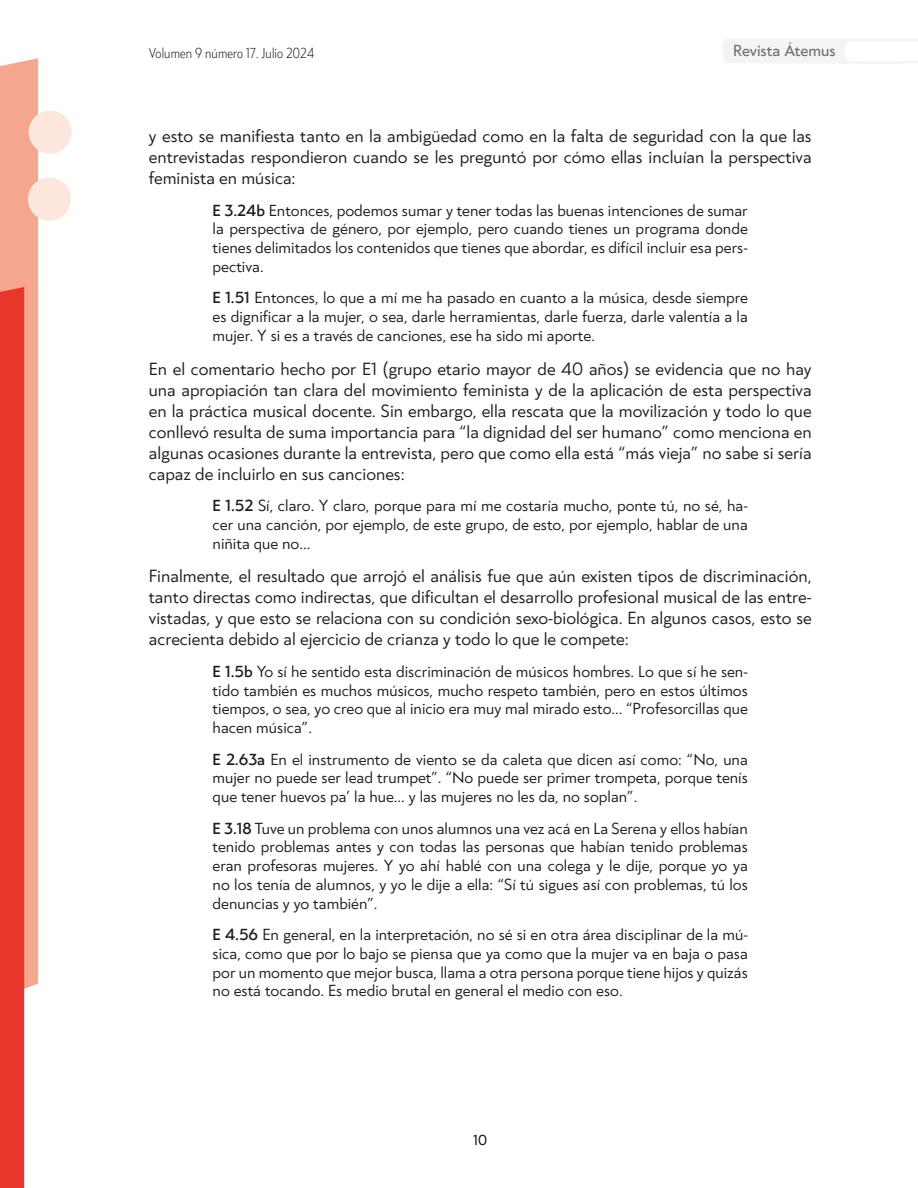
<style>
.page{position:relative;width:918px;height:1188px;background:#fff}
.page>*{position:absolute;margin:0;border:0;box-sizing:border-box;transform-origin:0 0}
.t1{font:16.5px/21px "Klein";color:#1d1d1b;text-align:justify}
.t2{font:15px/18.8px "Klein";color:#1d1d1b;text-align:justify}
.t3{font:15px "Klein";color:#70706f}
.t4{font:300 13.5px "Klein Condensed";letter-spacing:.01em;color:#1d1d1b}
.t5{font:13.5px "Klein";color:#1d1d1b}
.s1{font-weight:500}
</style>
<div class="page">
<svg style="left:723px;top:39px;width:195px;height:24px"></svg>
<svg style="left:0;top:58px;width:72px;height:1130px"></svg>
<p class="t4" style="left:149px;top:43px;width:167px">Volumen 9 número 17. Julio 2024</p>
<p class="t3" style="left:733px;top:39px;width:104px">Revista Átemus</p>
<p class="t1" style="left:149px;top:125px;width:664px">y esto se manifiesta tanto en la ambigüedad como en la falta de seguridad con la que las entrevistadas respondieron cuando se les preguntó por cómo ellas incluían la perspectiva feminista en música:</p>
<p class="t2" style="left:213px;top:200px;width:537px"><span class="s1">E 3.24b</span> Entonces, podemos sumar y tener todas las buenas intenciones de sumar la perspectiva de género, por ejemplo, pero cuando tienes un programa donde tienes delimitados los contenidos que tienes que abordar, es difícil incluir esa pers&shy;pectiva.</p>
<p class="t2" style="left:213px;top:288px;width:537px"><span class="s1">E 1.51</span> Entonces, lo que a mí me ha pasado en cuanto a la música, desde siempre es dignificar a la mujer, o sea, darle herramientas, darle fuerza, darle valentía a la mujer. Y si es a través de canciones, ese ha sido mi aporte.</p>
<p class="t1" style="left:149px;top:357px;width:664px">En el comentario hecho por E1 (grupo etario mayor de 40 años) se evidencia que no hay una apropiación tan clara del movimiento feminista y de la aplicación de esta perspectiva en la práctica musical docente. Sin embargo, ella rescata que la movilización y todo lo que conllevó resulta de suma importancia para “la dignidad del ser humano” como menciona en algunas ocasiones durante la entrevista, pero que como ella está “más vieja” no sabe si sería capaz de incluirlo en sus canciones:</p>
<p class="t2" style="left:213px;top:496px;width:537px"><span class="s1">E 1.52</span> Sí, claro. Y claro, porque para mí me costaría mucho, ponte tú, no sé, ha&shy;cer una canción, por ejemplo, de este grupo, de esto, por ejemplo, hablar de una niñita que no…</p>
<p class="t1" style="left:149px;top:565px;width:664px">Finalmente, el resultado que arrojó el análisis fue que aún existen tipos de discriminación, tanto directas como indirectas, que dificultan el desarrollo profesional musical de las entre&shy;vistadas, y que esto se relaciona con su condición sexo-biológica. En algunos casos, esto se acrecienta debido al ejercicio de crianza y todo lo que le compete:</p>
<p class="t2" style="left:213px;top:661px;width:537px"><span class="s1">E 1.5b</span> Yo sí he sentido esta discriminación de músicos hombres. Lo que sí he sen&shy;tido también es muchos músicos, mucho respeto también, pero en estos últimos tiempos, o sea, yo creo que al inicio era muy mal mirado esto… “Profesorcillas que hacen música”.</p>
<p class="t2" style="left:213px;top:749px;width:537px"><span class="s1">E 2.63a</span> En el instrumento de viento se da caleta que dicen así como: “No, una mujer no puede ser lead trumpet”. “No puede ser primer trompeta, porque tenís que tener huevos pa’ la hue… y las mujeres no les da, no soplan”.</p>
<p class="t2" style="left:213px;top:818px;width:537px"><span class="s1">E 3.18</span> Tuve un problema con unos alumnos una vez acá en La Serena y ellos habían tenido problemas antes y con todas las personas que habían tenido problemas eran profesoras mujeres. Y yo ahí hablé con una colega y le dije, porque yo ya no los tenía de alumnos, y yo le dije a ella: “Sí tú sigues así con problemas, tú los denuncias y yo también”.</p>
<p class="t2" style="left:213px;top:925px;width:537px"><span class="s1">E 4.56</span> En general, en la interpretación, no sé si en otra área disciplinar de la mú&shy;sica, como que por lo bajo se piensa que ya como que la mujer va en baja o pasa por un momento que mejor busca, llama a otra persona porque tiene hijos y quizás no está tocando. Es medio brutal en general el medio con eso.</p>
<p class="t5" style="left:473px;top:1130px;width:16px">10</p>
</div>
